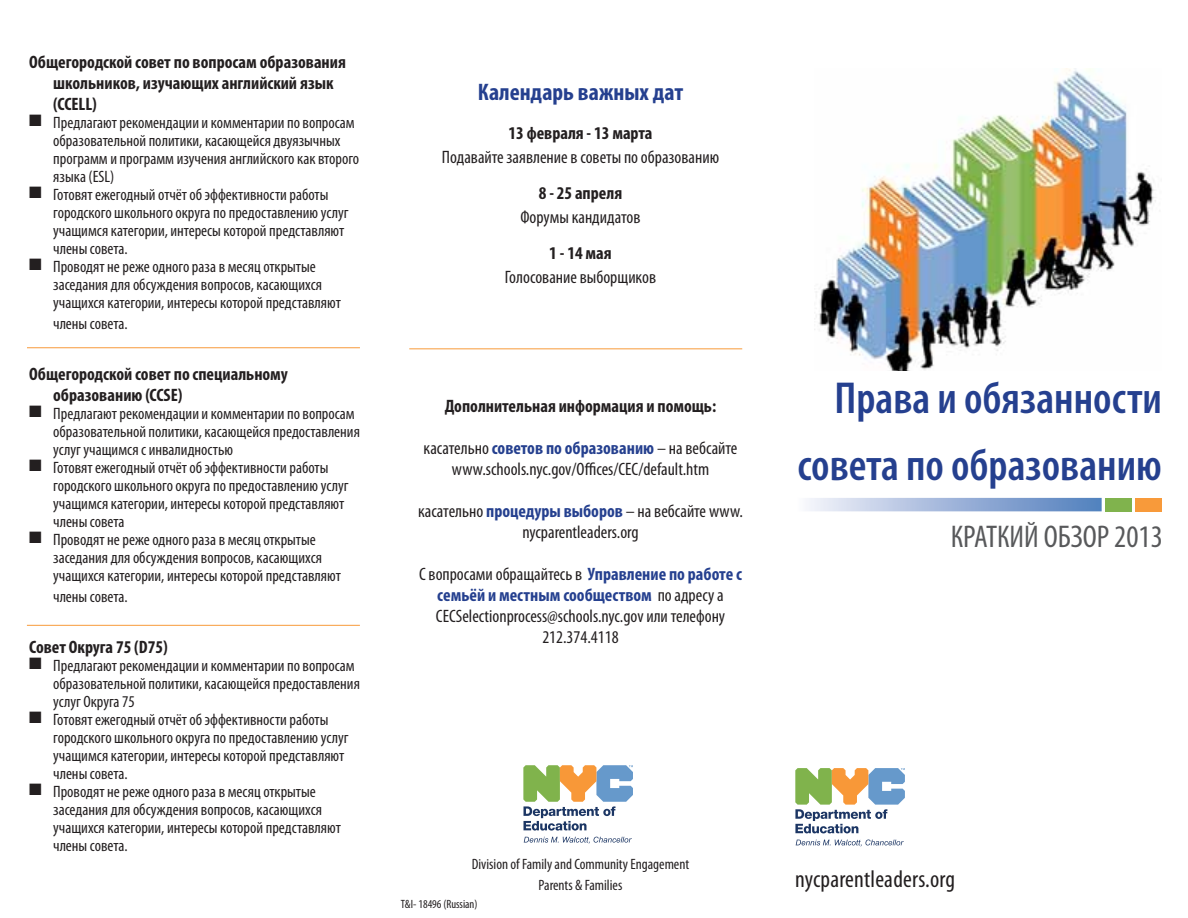
<style>
.page{position:relative;width:1188px;height:918px;background:#fff}
.page>*{position:absolute;margin:0;border:0;box-sizing:border-box;transform-origin:0 0}
.t1{font:600 condensed 45px/67.5px "Myriad Pro";color:#25408f;text-align:right}
.t2{font:condensed 31.5px "Myriad Pro";color:#58595b}
.t3{font:condensed 24.15px "Myriad Pro";letter-spacing:.01em;color:#231f20}
.t4{font:700 condensed 24px "Myriad Pro";color:#25408f}
.t5{font:condensed 18px/21px "Myriad Pro";color:#231f20;text-align:center}
.t6{font:700 condensed 18px/21px "Myriad Pro";color:#231f20}
.t7{font:condensed 16.5px/18px "Myriad Pro";color:#231f20}
.t8{font:condensed 15px/21px "Myriad Pro";color:#231f20;text-align:center}
.t9{font:condensed 12px "Myriad Pro";color:#231f20}
.s1{font-weight:700;color:#25408f}
</style>
<div class="page">
<svg style="left:523px;top:765px;width:110px;height:66px"></svg>
<svg style="left:524px;top:837px;width:108px;height:7px"></svg>
<svg style="left:808px;top:501px;width:291px;height:7px;background:#a0b6da"></svg>
<div style="left:795px;top:498px;width:307px;height:13px;border:2px solid #fff"></div>
<div style="left:1105px;top:498px;width:27px;height:13px;background:#80b34d"></div>
<div style="left:1135px;top:498px;width:27px;height:13px;background:#f89a3a"></div>
<svg style="left:795px;top:768px;width:110px;height:65px"></svg>
<svg style="left:796px;top:840px;width:108px;height:7px"></svg>
<hr style="left:27px;top:347px;width:333px;height:1px;background:#f89a3a">
<hr style="left:27px;top:625px;width:333px;height:1px;background:#f89a3a">
<hr style="left:409px;top:348px;width:333px;height:1px;background:#f89a3a">
<img style="left:814px;top:68px;width:342px;height:303px">
<p class="t6" style="left:53px;top:51px;width:294px;text-indent:-24px">Общегородской совет по вопросам образования школьников, изучающих английский язык (CCELL)</p>
<p class="t7" style="left:53px;top:113px;width:308px;text-indent:-24px">■ Предлагают рекомендации и комментарии по вопросам образовательной политики, касающейся двуязычных программ и программ изучения английского как второго языка (ESL)</p>
<p class="t7" style="left:53px;top:185px;width:297px;text-indent:-24px">■ Готовят ежегодный отчёт об эффективности работы городского школьного округа по предоставлению услуг учащимся категории, интересы которой представляют члены совета.</p>
<p class="t7" style="left:53px;top:257px;width:289px;text-indent:-24px">■ Проводят не реже одного раза в месяц открытые заседания для обсуждения вопросов, касающихся учащихся категории, интересы которой представляют</p>
<p class="t7" style="left:53px;top:314px;width:76px">члены совета.</p>
<p class="t6" style="left:53px;top:363px;width:236px;text-indent:-24px">Общегородской совет по специальному образованию (CCSE)</p>
<p class="t7" style="left:53px;top:404px;width:308px;text-indent:-24px">■ Предлагают рекомендации и комментарии по вопросам образовательной политики, касающейся предоставления услуг учащимся с инвалидностью</p>
<p class="t7" style="left:53px;top:458px;width:297px;text-indent:-24px">■ Готовят ежегодный отчёт об эффективности работы городского школьного округа по предоставлению услуг учащимся категории, интересы которой представляют члены совета</p>
<p class="t7" style="left:53px;top:530px;width:289px;text-indent:-24px">■ Проводят не реже одного раза в месяц открытые заседания для обсуждения вопросов, касающихся учащихся категории, интересы которой представляют</p>
<p class="t7" style="left:53px;top:587px;width:76px">члены совета.</p>
<p class="t6" style="left:29px;top:636px;width:140px">Совет Округа 75 (D75)</p>
<p class="t7" style="left:53px;top:656px;width:308px;text-indent:-24px">■ Предлагают рекомендации и комментарии по вопросам образовательной политики, касающейся предоставления услуг Округа 75</p>
<p class="t7" style="left:53px;top:710px;width:297px;text-indent:-24px">■ Готовят ежегодный отчёт об эффективности работы городского школьного округа по предоставлению услуг учащимся категории, интересы которой представляют члены совета.</p>
<p class="t7" style="left:53px;top:782px;width:289px;text-indent:-24px">■ Проводят не реже одного раза в месяц открытые заседания для обсуждения вопросов, касающихся учащихся категории, интересы которой представляют члены совета.</p>
<h3 class="t4" style="left:478px;top:77px;width:207px">Календарь важных дат</h3>
<p class="t6" style="left:508px;top:122px;width:146px">13 февраля - 13 марта</p>
<p class="t5" style="left:442px;top:146px;width:279px">Подавайте заявление в советы по образованию</p>
<p class="t6" style="left:539px;top:182px;width:85px">8 - 25 апреля</p>
<p class="t5" style="left:521px;top:206px;width:121px">Форумы кандидатов</p>
<p class="t6" style="left:549px;top:242px;width:64px">1 - 14 мая</p>
<p class="t5" style="left:505px;top:266px;width:153px">Голосование выборщиков</p>
<p class="t6" style="left:445px;top:395px;width:273px">Дополнительная информация и помощь:</p>
<p class="t5" style="left:424px;top:437px;width:315px">касательно <span class="s1">советов по образованию</span> – на вебсайте www.schools.nyc.gov/Offices/CEC/default.htm</p>
<p class="t5" style="left:418px;top:500px;width:326px">касательно <span class="s1">процедуры выборов</span> – на вебсайте www. nycparentleaders.org</p>
<p class="t5" style="left:419px;top:563px;width:324px">С вопросами обращайтесь в <span class="s1">Управление по работе с семьёй и местным сообществом</span> по адресу a CECSelectionprocess@schools.nyc.gov или телефону 212.374.4118</p>
<p class="t8" style="left:472px;top:854px;width:219px">Division of Family and Community Engagement<br>Parents &amp; Families</p>
<p class="t9" style="left:401px;top:896px;width:78px">T&amp;I- 18496 (Russian)</p>
<h1 class="t1" style="left:797px;top:363px;width:366px">Права и обязанности совета по образованию</h1>
<h2 class="t2" style="left:951px;top:518px;width:213px">КРАТКИЙ ОБЗОР 2013</h2>
<h3 class="t3" style="left:795px;top:864px;width:162px">nycparentleaders.org</h3>
</div>
